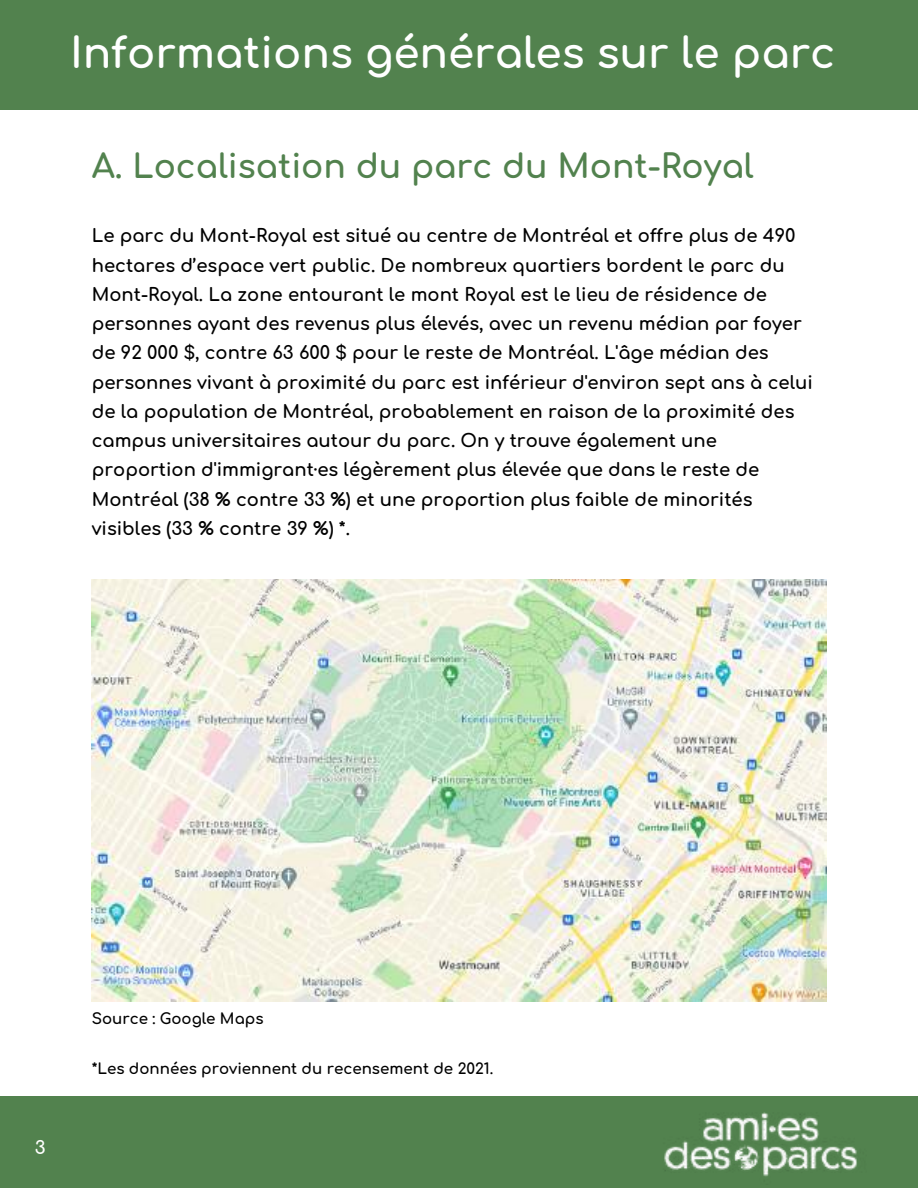
<style>
.page{position:relative;width:918px;height:1188px;background:#fff}
.page>*{position:absolute;margin:0;border:0;box-sizing:border-box;transform-origin:0 0}
.t1{font:700 42px "Comfortaa";color:#fff}
.t2{font:700 33px "Comfortaa";color:#52824e}
.t3{font:700 18px/29.2px "Comfortaa";color:#000}
.t4{font:700 18px "Comfortaa";color:#fff}
.t5{font:700 15px "Comfortaa";color:#000}
</style>
<div class="page">
<div style="left:0;top:1096px;width:918px;height:92px;background:#52824e"></div>
<div style="left:0;top:0;width:918px;height:109px;background:#52824e"></div>
<img style="left:92px;top:579px;width:734px;height:422px">
<h1 class="t1" style="left:70px;top:31px;width:767px">Informations générales sur le parc</h1>
<h2 class="t2" style="left:92px;top:149px;width:664px">A. Localisation du parc du Mont-Royal</h2>
<p class="t3" style="left:92px;top:222px;width:723px">Le parc du Mont-Royal est situé au centre de Montréal et offre plus de 490 hectares d’espace vert public. De nombreux quartiers bordent le parc du Mont-Royal. La zone entourant le mont Royal est le lieu de résidence de personnes ayant des revenus plus élevés, avec un revenu médian par foyer de 92 000 $, contre 63 600 $ pour le reste de Montréal. L'âge médian des personnes vivant à proximité du parc est inférieur d'environ sept ans à celui de la population de Montréal, probablement en raison de la proximité des campus universitaires autour du parc. On y trouve également une proportion d'immigrant·es légèrement plus élevée que dans le reste de Montréal (38 % contre 33 %) et une proportion plus faible de minorités visibles (33 % contre 39 %) *.</p>
<p class="t4" style="left:35px;top:1138px;width:12px">3</p>
<p class="t4" style="left:37px;top:1138px;width:9px">1</p>
<p class="t5" style="left:92px;top:1011px;width:173px">Source : Google Maps</p>
<p class="t5" style="left:92px;top:1061px;width:403px">*Les données proviennent du recensement de 2021.</p>
</div>
